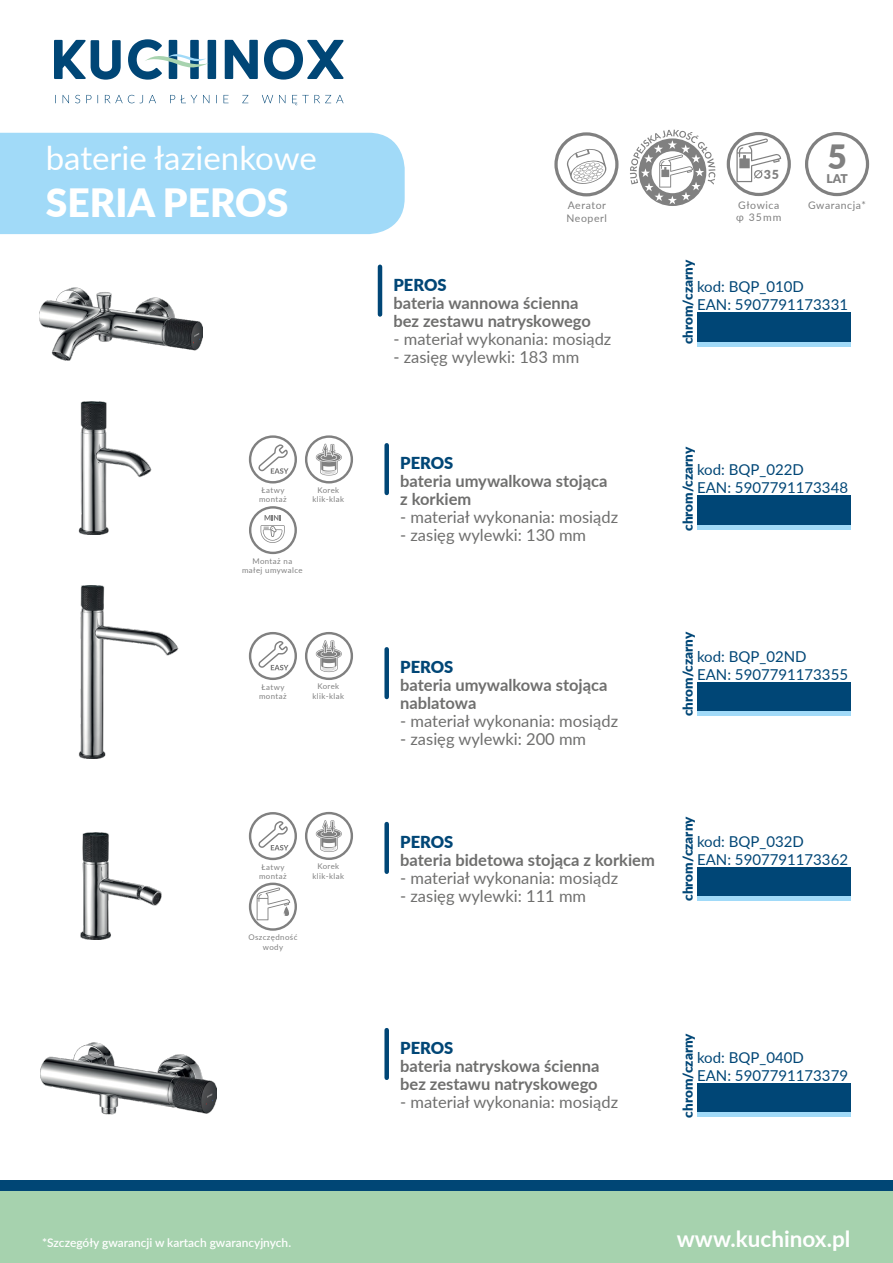
<style>
.page{position:relative;width:893px;height:1263px;background:#fff}
.page>*{position:absolute;margin:0;border:0;box-sizing:border-box;transform-origin:0 0}
.t1{font:900 39px "Lato";color:#fff}
.t2{font:900 33.45px "Lato";color:#808080}
.t3{font:33px "Lato";color:#fff}
.t4{font:700 22.5px "Lato";color:#fff}
.t5{font:16.5px "Lato";color:#6f6f6e}
.t6{font:700 16.5px/18px "Lato";color:#6f6f6e}
.t7{font:900 16.5px "Lato";color:#004676}
.t8{font:15px/18px "Lato";color:#004676}
.t9{font:900 13.5px "Lato";color:#004676}
.t10{font:900 12.45px "Lato";color:#808080}
.t11{font:600 12px "Lato";color:#fff}
.t12{font:900 12px "Lato";color:#808080}
.t13{font:10.5px/12.6px "Lato";letter-spacing:.055em;color:#808080}
.t14{font:7.8px/9.4px "Lato";letter-spacing:.055em;color:#808080;text-align:center}
</style>
<div class="page">
<svg style="left:54px;top:39px;width:290px;height:41px"></svg>
<svg style="left:55px;top:95px;width:289px;height:10px"></svg>
<div style="left:0;top:133px;width:405px;height:101px;background:#a1daf8"></div>
<img style="left:39px;top:287px;width:164px;height:74px">
<img style="left:78px;top:585px;width:101px;height:174px">
<img style="left:40px;top:1042px;width:177px;height:73px">
<div style="left:697px;top:312px;width:153px;height:30px;background:#004676"></div>
<hr style="left:697px;top:342px;width:153px;height:4px;background:#a1daf8">
<div style="left:697px;top:495px;width:153px;height:30px;background:#004676"></div>
<hr style="left:697px;top:525px;width:153px;height:4px;background:#a1daf8">
<div style="left:697px;top:1083px;width:153px;height:30px;background:#004676"></div>
<hr style="left:697px;top:1113px;width:153px;height:4px;background:#a1daf8">
<hr style="left:378px;top:267px;width:4px;height:47px;background:#004676">
<div style="left:384px;top:445px;width:5px;height:48px;background:#004676"></div>
<div style="left:384px;top:1030px;width:5px;height:48px;background:#004676"></div>
<svg style="left:805px;top:132px;width:64px;height:64px"></svg>
<svg style="left:630px;top:130px;width:85px;height:76px"></svg>
<img style="left:80px;top:833px;width:82px;height:107px">
<div style="left:697px;top:867px;width:153px;height:29px;background:#004676"></div>
<div style="left:697px;top:896px;width:153px;height:5px;background:#a1daf8"></div>
<div style="left:384px;top:824px;width:5px;height:48px;background:#004676"></div>
<svg style="left:249px;top:812px;width:48px;height:48px"></svg>
<svg style="left:305px;top:812px;width:48px;height:48px"></svg>
<svg style="left:249px;top:883px;width:48px;height:48px"></svg>
<svg style="left:249px;top:435px;width:48px;height:48px"></svg>
<svg style="left:305px;top:435px;width:48px;height:48px"></svg>
<img style="left:78px;top:402px;width:74px;height:133px">
<div style="left:697px;top:682px;width:153px;height:30px;background:#004676"></div>
<hr style="left:697px;top:712px;width:153px;height:4px;background:#a1daf8">
<div style="left:384px;top:649px;width:5px;height:48px;background:#004676"></div>
<svg style="left:249px;top:632px;width:48px;height:48px"></svg>
<svg style="left:305px;top:632px;width:48px;height:48px"></svg>
<svg style="left:554px;top:132px;width:64px;height:64px"></svg>
<svg style="left:249px;top:506px;width:48px;height:48px"></svg>
<svg style="left:727px;top:132px;width:64px;height:64px"></svg>
<div style="left:0;top:1180px;width:892px;height:83px;background:#a6d2ae"></div>
<div style="left:0;top:1180px;width:892px;height:10px;background:#004675"></div>
<h3 class="t3" style="left:46px;top:134px;width:273px">baterie łazienkowe</h3>
<h1 class="t1" style="left:46px;top:173px;width:244px">SERIA PEROS</h1>
<p class="t14" style="left:259px;top:485px;width:29px">Łatwy montaż</p>
<p class="t14" style="left:312px;top:485px;width:33px">Korek klik-klak</p>
<p class="t14" style="left:242px;top:556px;width:62px">Montaż na małej umywalce</p>
<p class="t14" style="left:259px;top:682px;width:29px">Łatwy montaż</p>
<p class="t14" style="left:312px;top:682px;width:33px">Korek klik-klak</p>
<p class="t14" style="left:259px;top:862px;width:29px">Łatwy montaż</p>
<p class="t14" style="left:312px;top:861px;width:33px">Korek klik-klak</p>
<p class="t14" style="left:248px;top:932px;width:51px">Oszczędność wody</p>
<p class="t13" style="left:567px;top:199px;width:42px">Aerator<br>Neoperl</p>
<p class="t7" style="left:393px;top:272px;width:55px">PEROS</p>
<p class="t6" style="left:393px;top:293px;width:199px">bateria wannowa ścienna bez zestawu natryskowego</p>
<p class="t5" style="left:393px;top:327px;width:219px">- materiał wykonania: mosiądz</p>
<p class="t5" style="left:393px;top:345px;width:187px">- zasięg wylewki: 183 mm</p>
<p class="t7" style="left:400px;top:451px;width:55px">PEROS</p>
<p class="t6" style="left:400px;top:471px;width:209px">bateria umywalkowa stojąca z korkiem</p>
<p class="t5" style="left:400px;top:505px;width:219px">- materiał wykonania: mosiądz</p>
<p class="t5" style="left:400px;top:523px;width:187px">- zasięg wylewki: 130 mm</p>
<p class="t10" style="left:764px;top:165px;width:17px">35</p>
<p class="t13" style="left:736px;top:198px;width:47px">Głowica φ 35mm</p>
<h2 class="t2" style="left:827px;top:131px;width:21px">5</h2>
<p class="t12" style="left:827px;top:170px;width:23px">LAT</p>
<p class="t13" style="left:808px;top:198px;width:59px">Gwarancja*</p>
<p class="t9" style="left:678px;top:344px;width:86px;rotate:-90deg">chrom/czarny</p>
<p class="t8" style="left:697px;top:277px;width:152px">kod: BQP_010D<br>EAN: 5907791173331</p>
<p class="t9" style="left:678px;top:531px;width:86px;rotate:-90deg">chrom/czarny</p>
<p class="t8" style="left:697px;top:460px;width:152px">kod: BQP_022D<br>EAN: 5907791173348</p>
<p class="t7" style="left:400px;top:655px;width:55px">PEROS</p>
<p class="t6" style="left:400px;top:675px;width:209px">bateria umywalkowa stojąca nablatowa</p>
<p class="t5" style="left:400px;top:709px;width:219px">- materiał wykonania: mosiądz</p>
<p class="t5" style="left:400px;top:727px;width:187px">- zasięg wylewki: 200 mm</p>
<p class="t7" style="left:400px;top:829px;width:55px">PEROS</p>
<p class="t6" style="left:400px;top:850px;width:256px">bateria bidetowa stojąca z korkiem</p>
<p class="t5" style="left:400px;top:866px;width:219px">- materiał wykonania: mosiądz</p>
<p class="t5" style="left:400px;top:884px;width:187px">- zasięg wylewki: 111 mm</p>
<p class="t9" style="left:678px;top:716px;width:86px;rotate:-90deg">chrom/czarny</p>
<p class="t8" style="left:697px;top:647px;width:152px">kod: BQP_02ND<br>EAN: 5907791173355</p>
<p class="t9" style="left:678px;top:901px;width:86px;rotate:-90deg">chrom/czarny</p>
<p class="t8" style="left:697px;top:831px;width:152px">kod: BQP_032D<br>EAN: 5907791173362</p>
<p class="t7" style="left:400px;top:1035px;width:55px">PEROS</p>
<p class="t6" style="left:400px;top:1056px;width:201px">bateria natryskowa ścienna bez zestawu natryskowego</p>
<p class="t5" style="left:400px;top:1090px;width:219px">- materiał wykonania: mosiądz</p>
<p class="t9" style="left:678px;top:1117px;width:86px;rotate:-90deg">chrom/czarny</p>
<p class="t8" style="left:697px;top:1048px;width:152px">kod: BQP_040D<br>EAN: 5907791173379</p>
<p class="t11" style="left:42px;top:1234px;width:250px">*Szczegóły gwarancji w kartach gwarancyjnych.</p>
<h3 class="t4" style="left:677px;top:1222px;width:175px">www.kuchinox.pl</h3>
</div>
